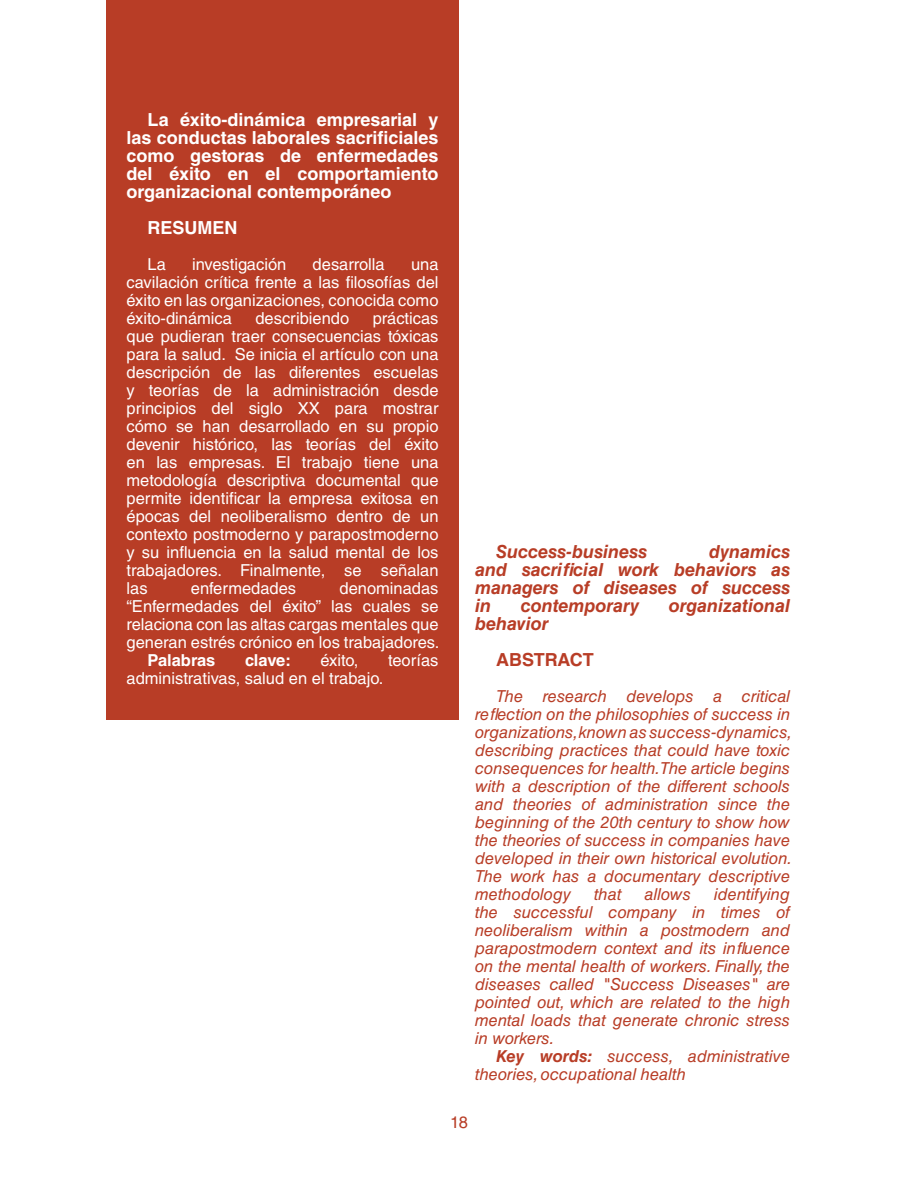
<style>
.page{position:relative;width:918px;height:1188px;background:#fff}
.page>*{position:absolute;margin:0;border:0;box-sizing:border-box;transform-origin:0 0}
.t1{font:700 18px/18px "Helvetica LT Std";color:#fff;text-align:justify}
.t2{font:italic 700 18px/18px "Helvetica LT Std";color:#b83d26;text-align:justify}
.t3{font:700 18px "Helvetica LT Std";color:#b83d26}
.t4{font:16.5px/18px "Helvetica LT Std";color:#fff;text-align:justify}
.t5{font:italic 16.5px/18px "Helvetica LT Std";color:#b83d26}
.t6{font:700 16.5px "Helvetica LT Std";color:#fff}
.t7{font:16.5px "Helvetica LT Std";color:#b83d26}
.s1{font-weight:700}
</style>
<div class="page">
<div style="left:106px;top:0;width:353px;height:720px;background:#b83d26"></div>
<p class="t1" style="left:127px;top:110px;width:314px;text-indent:21px">La éxito-dinámica empresarial y las conductas laborales sacrificiales como gestoras de enfermedades del éxito en el comportamiento organizacional contemporáneo</p>
<p class="t1" style="left:148px;top:218px;width:91px">RESUMEN</p>
<p class="t4" style="left:148px;top:255px;width:20px">La</p>
<p class="t4" style="left:192px;top:255px;width:96px">investigación</p>
<p class="t4" style="left:313px;top:255px;width:74px">desarrolla</p>
<p class="t4" style="left:127px;top:255px;width:314px;text-indent:285px">una cavilación crítica frente a las filosofías del éxito en las organizaciones, conocida como éxito-dinámica</p>
<p class="t4" style="left:127px;top:309px;width:314px;text-indent:246px">prácticas que pudieran traer consecuencias tóxicas para la salud. Se inicia el artículo con una descripción de las diferentes escuelas y teorías de la administración desde principios del siglo XX para mostrar cómo se han desarrollado en su propio devenir histórico, las teorías del éxito en las empresas. El trabajo tiene una metodología descriptiva documental que permite identificar la empresa exitosa en épocas del neoliberalismo dentro de un contexto postmoderno y parapostmoderno y su influencia en la salud mental de los trabajadores. Finalmente, se señalan las</p>
<p class="t4" style="left:255px;top:309px;width:95px">describiendo</p>
<p class="t4" style="left:191px;top:579px;width:107px">enfermedades</p>
<p class="t4" style="left:127px;top:579px;width:315px;text-indent:213px">denominadas “Enfermedades del éxito” las cuales se relaciona con las altas cargas mentales que generan estrés crónico en los trabajadores.</p>
<p class="t6" style="left:148px;top:650px;width:69px">Palabras</p>
<p class="t6" style="left:245px;top:650px;width:47px">clave:</p>
<p class="t4" style="left:321px;top:651px;width:39px">éxito,</p>
<p class="t4" style="left:388px;top:651px;width:52px">teorías</p>
<p class="t4" style="left:127px;top:669px;width:258px">administrativas, salud en el trabajo.</p>
<p class="t2" style="left:496px;top:542px;width:153px">Success-business</p>
<p class="t2" style="left:475px;top:542px;width:317px;text-indent:234px">dynamics and sacrificial work behaviors as managers of diseases of success in</p>
<p class="t2" style="left:521px;top:596px;width:120px">contemporary</p>
<p class="t2" style="left:669px;top:596px;width:123px">organizational</p>
<p class="t2" style="left:475px;top:614px;width:75px">behavior</p>
<p class="t3" style="left:496px;top:649px;width:99px">ABSTRACT</p>
<p class="t5" style="left:475px;top:687px;width:319px;text-indent:21px">The research develops a critical reflection on the philosophies of success in organizations,known as success-dynamics, describing practices that could have toxic consequences for health.The article begins with a description of the different schools and theories of administration since the beginning of the 20th century to show how the theories of success in companies have developed in their own historical evolution.<br>The work has a documentary descriptive methodology</p>
<p class="t5" style="left:475px;top:885px;width:317px;text-align:justify;text-indent:239px">identifying the successful company in times of neoliberalism within a postmodern and parapostmodern context and its influence on the mental health of workers. Finally, the diseases called "Success Diseases" are pointed out, which are related to the high mental loads that generate chronic stress in workers.</p>
<p class="t5" style="left:475px;top:1047px;width:317px;text-indent:21px"><span class="s1">Key words:</span> success, administrative theories, occupational health</p>
<p class="t5" style="left:594px;top:885px;width:29px">that</p>
<p class="t5" style="left:645px;top:885px;width:48px">allows</p>
<p class="t7" style="left:450px;top:1112px;width:19px">18</p>
</div>
